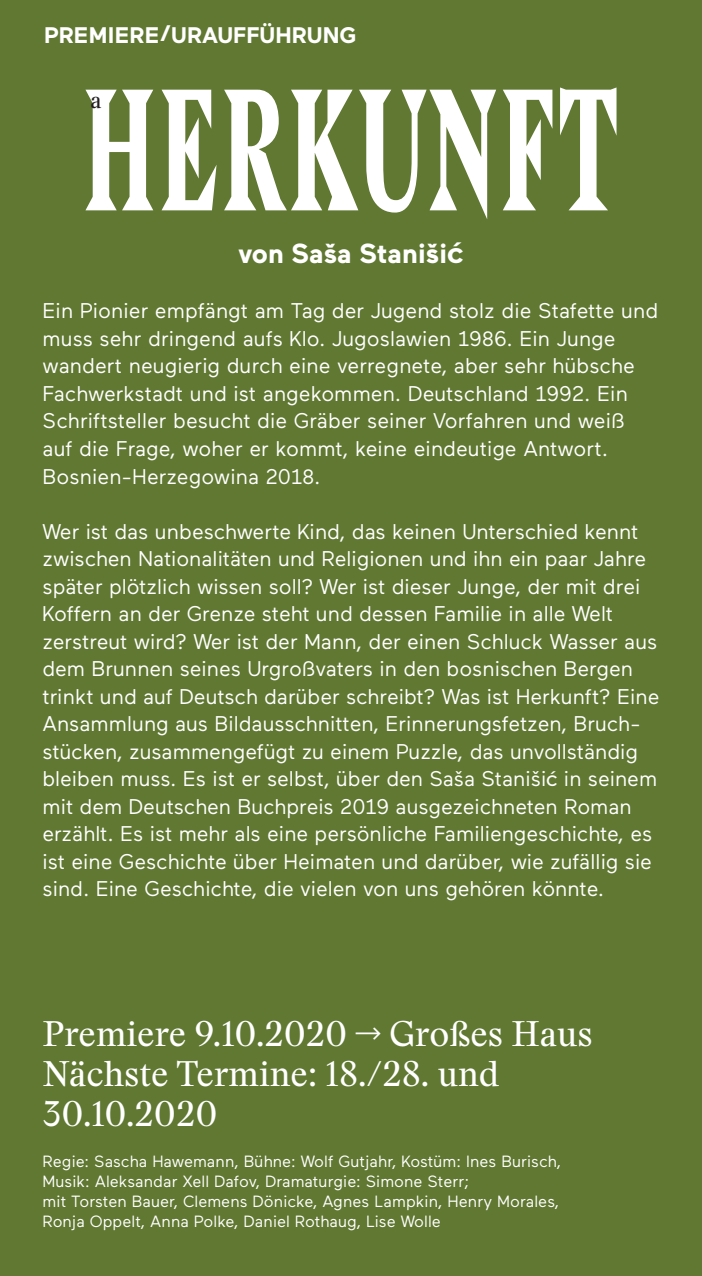
<style>
.page{position:relative;width:702px;height:1276px;background:#607831}
.page>*{position:absolute;margin:0;border:0;box-sizing:border-box;transform-origin:0 0}
.t1{font:35px/40px "Stanley";color:#fff}
.t2{font:700 27.5px "Maax";color:#fff}
.t3{font:700 22.5px "Maax";color:#fff}
.t4{font:22.5px "Stanley";color:#231f20}
.t5{font:21.25px/27.5px "Maax";letter-spacing:-.005em;color:#fff}
.t6{font:16.25px/20px "Maax";color:#fff}
.s1{font-family:"Montserrat"}
.s2{font-family:"Montserrat";font-weight:500;font-size:20px}
</style>
<div class="page">
<svg style="left:85px;top:87px;width:531px;height:132px"></svg>
<p class="t3" style="left:44px;top:23px;width:314px">PREMIERE/URAUFFÜHRUNG</p>
<p class="t4" style="left:90px;top:85px;width:13px">a</p>
<p class="t2" style="left:238px;top:239px;width:226px">von Saša Staniši<span class="s1">ć</span></p>
<p class="t5" style="left:43px;top:298px;width:617px">Ein Pionier empfängt am Tag der Jugend stolz die Stafette und muss sehr dringend aufs Klo. Jugoslawien 1986. Ein Junge wandert neugierig durch eine verregnete, aber sehr hübsche Fachwerkstadt und ist angekommen. Deutschland 1992. Ein Schriftsteller besucht die Gräber seiner Vorfahren und weiß auf die Frage, woher er kommt, keine eindeutige Antwort.<br>Bosnien-Herzegowina 2018.</p>
<p class="t5" style="left:43px;top:518px;width:618px">Wer ist das unbeschwerte Kind, das keinen Unterschied kennt zwischen Nationalitäten und Religionen und ihn ein paar Jahre später plötzlich wissen soll? Wer ist dieser Junge, der mit drei Koffern an der Grenze steht und dessen Familie in alle Welt zerstreut wird? Wer ist der Mann, der einen Schluck Wasser aus dem Brunnen seines Urgroßvaters in den bosnischen Bergen trinkt und auf Deutsch darüber schreibt? Was ist Herkunft? Eine Ansammlung aus Bildausschnitten, Erinnerungsfetzen, Bruch&shy;stücken, zusammengefügt zu einem Puzzle, das unvollständig bleiben muss. Es ist er selbst, über den Saša Staniši<span class="s2">ć</span> in seinem mit dem Deutschen Buchpreis 2019 ausgezeichneten Roman erzählt. Es ist mehr als eine persönliche Familiengeschichte, es ist eine Geschichte über Heimaten und darüber, wie zufällig sie sind. Eine Geschichte, die vielen von uns gehören könnte.</p>
<h1 class="t1" style="left:43px;top:1014px;width:551px">Premiere 9.10.2020 -&gt; Großes Haus<br>Nächste Termine: 18./28. und<br>30.10.2020</h1>
<p class="t6" style="left:43px;top:1152px;width:520px">Regie: Sascha Hawemann, Bühne: Wolf Gutjahr, Kostüm: Ines Burisch, Musik: Aleksandar Xell Dafov, Dramaturgie: Simone Sterr;<br>mit Torsten Bauer, Clemens Dönicke, Agnes Lampkin, Henry Morales, Ronja Oppelt, Anna Polke, Daniel Rothaug, Lise Wolle</p>
</div>
